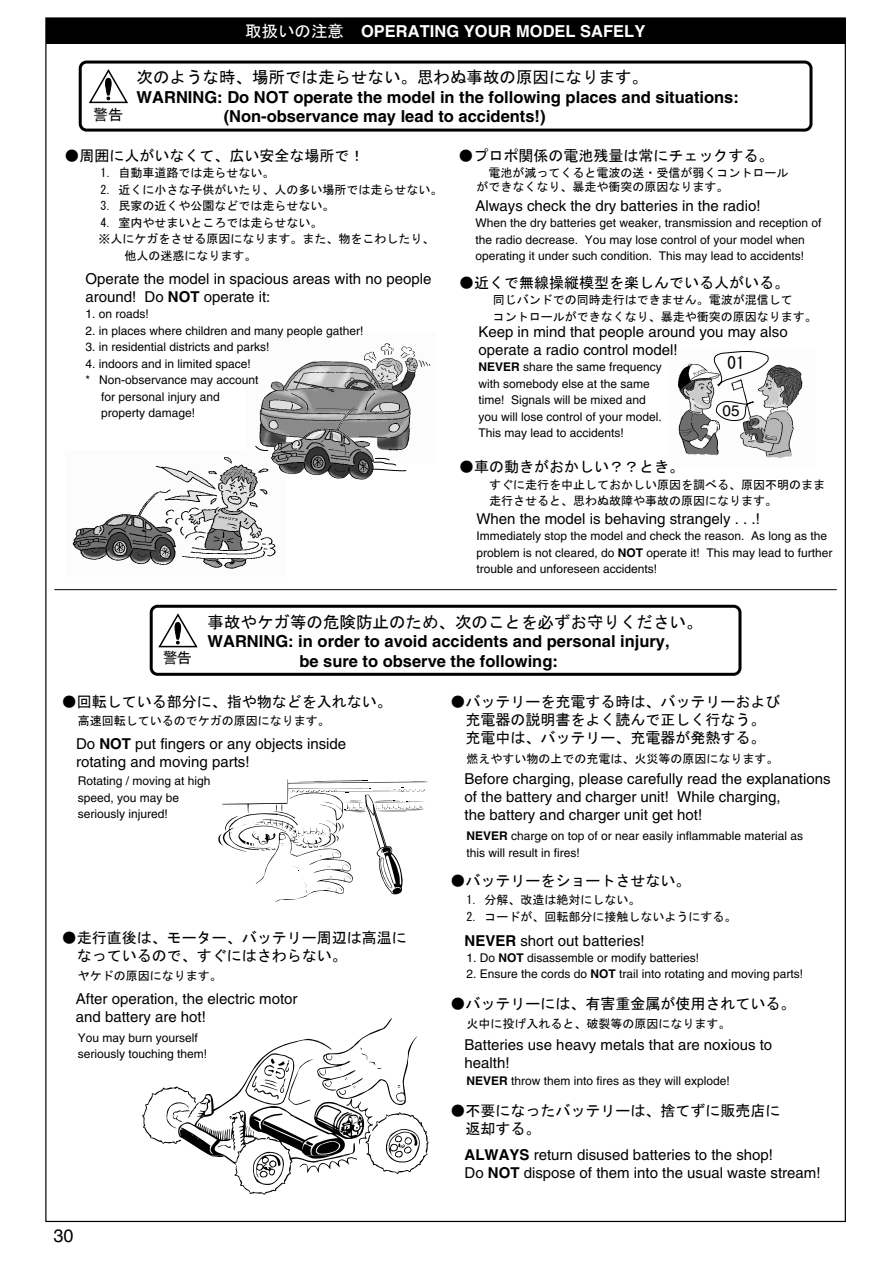
<style>
.page{position:relative;width:893px;height:1263px;background:#fff}
.page>*{position:absolute;margin:0;border:0;box-sizing:border-box;transform-origin:0 0}
.t1{font:18px "Helvetica";color:#000}
.t2{font:16.95px "MS Gothic";color:#000}
.t3{font:700 16.5px/19.5px "Helvetica";color:#000}
.t4{font:16.5px "MS Gothic";color:#000}
.t5{font:700 16.5px "Helvetica";color:#fff}
.t6{font:15.3px "Helvetica";color:#000}
.t7{font:15px/18px "Helvetica";color:#000}
.t8{font:15px/18px "MS Gothic";color:#000}
.t9{font:12px/16.5px "Helvetica";color:#000}
.t10{font:12px/16.5px "MS Gothic";color:#000}
.s1{font-family:"MS Gothic";font-weight:400}
.s2{font-weight:700}
</style>
<div class="page">
<img style="left:72px;top:457px;width:204px;height:112px">
<div style="left:46px;top:18px;width:799px;height:26px;background:#000"></div>
<img style="left:678px;top:356px;width:125px;height:102px">
<svg style="left:712px;top:351px;width:56px;height:36px"></svg>
<svg style="left:716px;top:399px;width:40px;height:23px"></svg>
<img style="left:245px;top:343px;width:186px;height:120px">
<img style="left:271px;top:407px;width:103px;height:73px">
<svg style="left:372px;top:458px;width:34px;height:13px"></svg>
<svg style="left:281px;top:451px;width:10px;height:3px"></svg>
<svg style="left:255px;top:446px;width:13px;height:5px"></svg>
<hr style="left:54px;top:589px;width:783px;height:1px;background:#000">
<svg style="left:218px;top:779px;width:210px;height:123px"></svg>
<div style="left:79px;top:61px;width:733px;height:71px;border:3px solid #000;border-radius:6px"></div>
<svg style="left:89px;top:69px;width:39px;height:35px"></svg>
<div style="left:150px;top:605px;width:591px;height:71px;border:3px solid #000;border-radius:6px"></div>
<svg style="left:158px;top:613px;width:40px;height:35px"></svg>
<svg style="left:142px;top:1018px;width:287px;height:177px"></svg>
<h3 class="t5" style="left:245px;top:21px;width:402px"><span class="s1">取扱いの注意</span> OPERATING YOUR MODEL SAFELY</h3>
<p class="t8" style="left:93px;top:106px;width:31px">警告</p>
<h3 class="t4" style="left:137px;top:69px;width:513px">次のような時、場所では走らせない。思わぬ事故の原因になります。</h3>
<h3 class="t3" style="left:224px;top:87px;width:517px;text-indent:-87px">WARNING: Do NOT operate the model in the following places and situations: (Non-observance may lead to accidents!)</h3>
<p class="t8" style="left:65px;top:146px;width:302px">●周囲に人がいなくて、広い安全な場所で！</p>
<p class="t10" style="left:101px;top:164px;width:175px">1. 自動車道路では走らせない。</p>
<p class="t10" style="left:101px;top:181px;width:343px">2. 近くに小さな子供がいたり、人の多い場所では走らせない。</p>
<p class="t10" style="left:101px;top:197px;width:235px">3. 民家の近くや公園などでは走らせない。</p>
<p class="t10" style="left:101px;top:214px;width:223px">4. 室内やせまいところでは走らせない。</p>
<p class="t10" style="left:98px;top:231px;width:338px">※人にケガをさせる原因になります。また、物をこわしたり、</p>
<p class="t10" style="left:125px;top:247px;width:133px">他人の迷惑になります。</p>
<p class="t7" style="left:85px;top:269px;width:348px">Operate the model in spacious areas with no people around! Do <span class="s2">NOT</span> operate it:</p>
<p class="t9" style="left:85px;top:306px;width:65px">1. on roads!</p>
<p class="t9" style="left:85px;top:322px;width:280px">2. in places where children and many people gather!</p>
<p class="t9" style="left:85px;top:339px;width:186px">3. in residential districts and parks!</p>
<p class="t9" style="left:85px;top:355px;width:167px">4. indoors and in limited space!</p>
<p class="t9" style="left:85px;top:372px;width:175px">* Non-observance may account</p>
<p class="t9" style="left:101px;top:388px;width:120px">for personal injury and</p>
<p class="t9" style="left:101px;top:405px;width:96px">property damage!</p>
<p class="t8" style="left:459px;top:146px;width:317px">●プロポ関係の電池残量は常にチェックする。</p>
<p class="t10" style="left:477px;top:166px;width:313px;line-height:14.2px;text-indent:12px">電池が減ってくると電波の送・受信が弱くコントロールができなくなり、暴走や衝突の原因なります。</p>
<p class="t7" style="left:475px;top:196px;width:287px">Always check the dry batteries in the radio!</p>
<p class="t9" style="left:475px;top:215px;width:348px">When the dry batteries get weaker, transmission and reception of the radio decrease. You may lose control of your model when operating it under such condition. This may lead to accidents!</p>
<p class="t8" style="left:459px;top:273px;width:332px">●近くで無線操縦模型を楽しんでいる人がいる。</p>
<p class="t10" style="left:493px;top:292px;width:326px">同じバンドでの同時走行はできません。電波が混信して<br>コントロールができなくなり、暴走や衝突の原因なります。</p>
<p class="t7" style="left:478px;top:322px;width:311px">Keep in mind that people around you may also operate a radio control model!</p>
<p class="t9" style="left:478px;top:359px;width:185px"><span class="s2">NEVER</span> share the same frequency with somebody else at the same time! Signals will be mixed and you will lose control of your model.<br>This may lead to accidents!</p>
<p class="t8" style="left:459px;top:458px;width:226px">●車の動きがおかしい？？とき。</p>
<p class="t10" style="left:489px;top:476px;width:338px">すぐに走行を中止しておかしい原因を調べる、原因不明のまま走行させると、思わぬ故障や事故の原因になります。</p>
<h2 class="t2" style="left:728px;top:354px;width:19px">01</h2>
<p class="t6" style="left:722px;top:402px;width:19px">05</p>
<p class="t7" style="left:476px;top:509px;width:285px">When the model is behaving strangely . . .!</p>
<p class="t9" style="left:476px;top:528px;width:358px">Immediately stop the model and check the reason. As long as the problem is not cleared, do <span class="s2">NOT</span> operate it! This may lead to further trouble and unforeseen accidents!</p>
<p class="t8" style="left:163px;top:648px;width:31px">警告</p>
<h3 class="t4" style="left:208px;top:613px;width:496px">事故やケガ等の危険防止のため、次のことを必ずお守りください。</h3>
<h3 class="t3" style="left:299px;top:631px;width:372px;text-indent:-92px">WARNING: in order to avoid accidents and personal injury, be sure to observe the following:</h3>
<p class="t8" style="left:62px;top:692px;width:331px">●回転している部分に、指や物などを入れない。</p>
<p class="t10" style="left:78px;top:713px;width:254px">高速回転しているのでケガの原因になります。</p>
<p class="t7" style="left:76px;top:735px;width:272px">Do <span class="s2">NOT</span> put fingers or any objects inside rotating and moving parts!</p>
<p class="t9" style="left:78px;top:773px;width:134px">Rotating / moving at high speed, you may be seriously injured!</p>
<p class="t8" style="left:77px;top:929px;width:332px;text-indent:-15px">●走行直後は、モーター、バッテリー周辺は高温になっているので、すぐにはさわらない。</p>
<p class="t10" style="left:78px;top:967px;width:146px">ヤケドの原因になります。</p>
<p class="t7" style="left:76px;top:990px;width:223px">After operation, the electric motor and battery are hot!</p>
<p class="t9" style="left:78px;top:1029px;width:131px">You may burn yourself seriously touching them!</p>
<h1 class="t1" style="left:54px;top:1225px;width:22px">30</h1>
<p class="t8" style="left:450px;top:692px;width:332px;text-align:center">●バッテリーを充電する時は、バッテリーおよび充電器の説明書をよく読んで正しく行なう。<br>充電中は、バッテリー、充電器が発熱する。</p>
<p class="t10" style="left:466px;top:750px;width:313px">燃えやすい物の上での充電は、火災等の原因になります。</p>
<p class="t7" style="left:465px;top:770px;width:368px">Before charging, please carefully read the explanations of the battery and charger unit! While charging,<br>the battery and charger unit get hot!</p>
<p class="t9" style="left:466px;top:828px;width:338px"><span class="s2">NEVER</span> charge on top of or near easily inflammable material as this will result in fires!</p>
<p class="t8" style="left:450px;top:871px;width:241px">●バッテリーをショートさせない。</p>
<p class="t10" style="left:466px;top:891px;width:175px">1. 分解、改造は絶対にしない。</p>
<p class="t10" style="left:466px;top:908px;width:271px">2. コードが、回転部分に接触しないようにする。</p>
<p class="t7" style="left:465px;top:931px;width:182px"><span class="s2">NEVER</span> short out batteries!</p>
<p class="t9" style="left:466px;top:949px;width:234px">1. Do <span class="s2">NOT</span> disassemble or modify batteries!</p>
<p class="t9" style="left:466px;top:966px;width:338px">2. Ensure the cords do <span class="s2">NOT</span> trail into rotating and moving parts!</p>
<p class="t8" style="left:450px;top:995px;width:346px">●バッテリーには、有害重金属が使用されている。</p>
<p class="t10" style="left:466px;top:1015px;width:265px">火中に投げ入れると、破裂等の原因になります。</p>
<p class="t7" style="left:465px;top:1036px;width:309px">Batteries use heavy metals that are noxious to health!</p>
<p class="t9" style="left:466px;top:1072px;width:265px"><span class="s2">NEVER</span> throw them into fires as they will explode!</p>
<p class="t8" style="left:465px;top:1102px;width:317px;text-indent:-15px">●不要になったバッテリーは、捨てずに販売店に返却する。</p>
<p class="t7" style="left:465px;top:1145px;width:357px"><span class="s2">ALWAYS</span> return disused batteries to the shop!<br>Do <span class="s2">NOT</span> dispose of them into the usual waste stream!</p>
</div>
